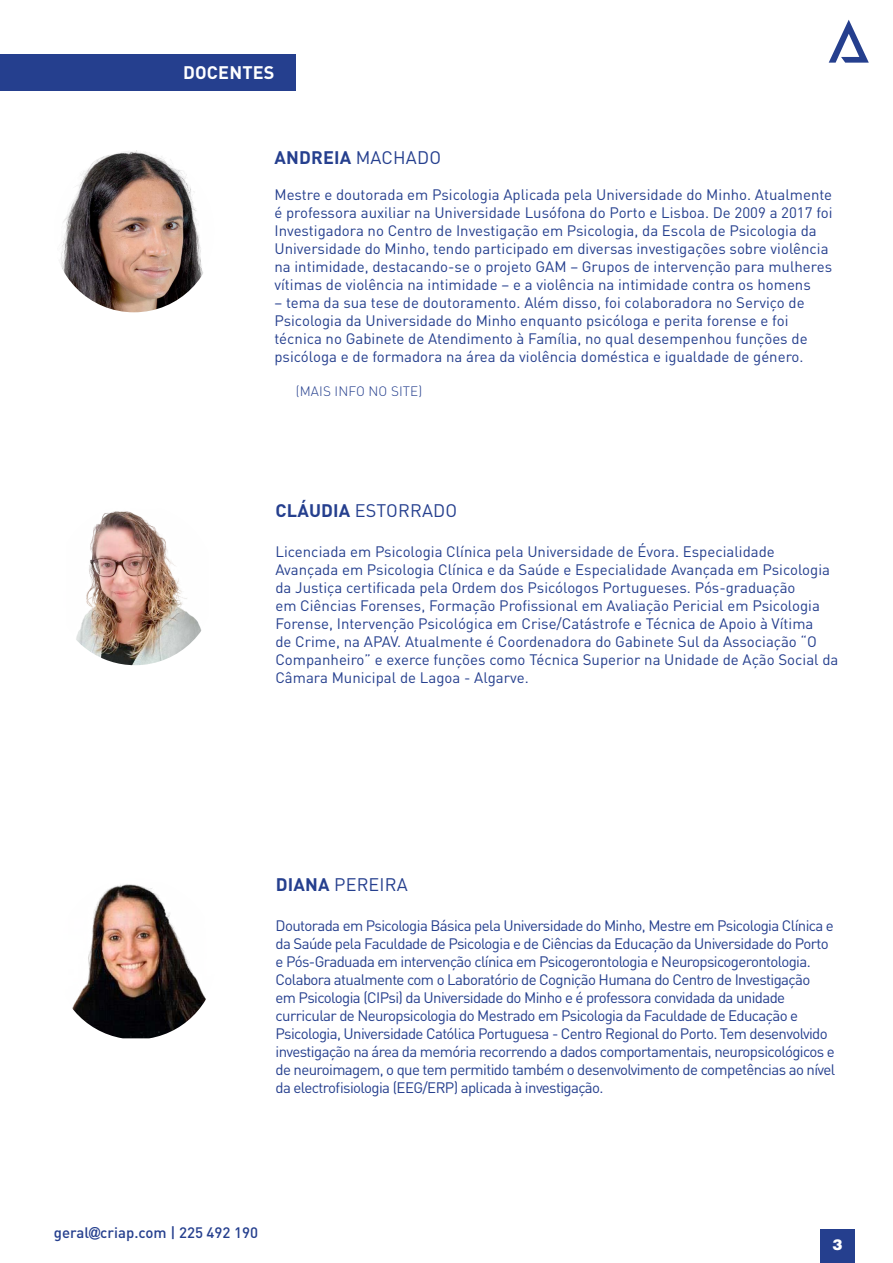
<style>
.page{position:relative;width:893px;height:1263px;background:#fff}
.page>*{position:absolute;margin:0;border:0;box-sizing:border-box;transform-origin:0 0}
.t1{font:18px "DIN Pro";letter-spacing:.01em;color:#253f8e}
.t2{font:700 18px "DIN Pro";letter-spacing:.01em;color:#253f8e}
.t3{font:700 18px "DIN Pro";letter-spacing:.01em;color:#fff}
.t4{font:15px/18px "DIN Pro";color:#253f8e}
.t5{font:15px/18px "DIN Pro";letter-spacing:-.04em;color:#253f8e}
.t6{font:500 15px "DIN Pro";color:#253f8e}
.t7{font:900 15px "Helvetica LT Std";color:#fff}
.t8{font:300 13.5px "DIN Pro";letter-spacing:.01em;color:#253f8e}
.s1{font-weight:400}
.s2{font-weight:700}
.s3{font-family:"Arial";font-weight:900}
</style>
<div class="page">
<div style="left:820px;top:1229px;width:35px;height:34px;background:#253f8e"></div>
<svg style="left:829px;top:20px;width:40px;height:43px"></svg>
<img style="left:53px;top:150px;width:162px;height:162px;border-radius:81px">
<img style="left:76px;top:511px;width:126px;height:154px">
<div style="left:0;top:54px;width:296px;height:36px;background:#253f8e"></div>
<img style="left:72px;top:884px;width:134px;height:154px">
<p class="t3" style="left:183px;top:60px;width:93px">DOCENTES</p>
<p class="t2" style="left:275px;top:145px;width:168px">ANDREIA <span class="s1">MACHADO</span></p>
<p class="t4" style="left:274px;top:185px;width:560px">Mestre e doutorada em Psicologia Aplicada pela Universidade do Minho. Atualmente é professora auxiliar na Universidade Lusófona do Porto e Lisboa. De 2009 a 2017 foi Investigadora no Centro de Investigação em Psicologia, da Escola de Psicologia da Universidade do Minho, tendo participado em diversas investigações sobre violência na intimidade, destacando-se o projeto GAM – Grupos de intervenção para mulheres vítimas de violência na intimidade – e a violência na intimidade contra os homens</p>
<p class="t4" style="left:274px;top:293px;width:535px">– tema da sua tese de doutoramento. Além disso, foi colaboradora no Serviço de Psicologia da Universidade do Minho enquanto psicóloga e perita forense e foi técnica no Gabinete de Atendimento à Família, no qual desempenhou funções de psicóloga e de formadora na área da violência doméstica e igualdade de género.</p>
<p class="t8" style="left:296px;top:382px;width:128px">(MAIS INFO NO SITE)</p>
<p class="t1" style="left:275px;top:498px;width:183px"><span class="s2">CLÁUDIA</span> ESTORRADO</p>
<p class="t4" style="left:275px;top:541px;width:565px">Licenciada em Psicologia Clínica pela Universidade de Évora. Especialidade Avançada em Psicologia Clínica e da Saúde e Especialidade Avançada em Psicologia da Justiça certificada pela Ordem dos Psicólogos Portugueses. Pós-graduação<br>em Ciências Forenses, Formação Profissional em Avaliação Pericial em Psicologia Forense, Intervenção Psicológica em Crise/Catástrofe e Técnica de Apoio à Vítima<br>de Crime, na APAV. Atualmente é Coordenadora do Gabinete Sul da Associação “O Companheiro” e exerce funções como Técnica Superior na Unidade de Ação Social da Câmara Municipal de Lagoa - Algarve.</p>
<p class="t1" style="left:276px;top:872px;width:134px"><span class="s2">DIANA</span> PEREIRA</p>
<p class="t5" style="left:276px;top:916px;width:561px">Doutorada em Psicologia Básica pela Universidade do Minho, Mestre em Psicologia Clínica e da Saúde pela Faculdade de Psicologia e de Ciências da Educação da Universidade do Porto e Pós-Graduada em intervenção clínica em Psicogerontologia e Neuropsicogerontologia.<br>Colabora atualmente com o Laboratório de Cognição Humana do Centro de Investigação<br>em Psicologia (CIPsi) da Universidade do Minho e é professora convidada da unidade curricular de Neuropsicologia do Mestrado em Psicologia da Faculdade de Educação e Psicologia, Universidade Católica Portuguesa - Centro Regional do Porto. Tem desenvolvido investigação na área da memória recorrendo a dados comportamentais, neuropsicológicos e de neuroimagem, o que tem permitido também o desenvolvimento de competências ao nível da electrofisiologia (EEG/ERP) aplicada à investigação.</p>
<p class="t6" style="left:54px;top:1222px;width:206px">geral<span class="s3">@</span>criap.com | 225 492 190</p>
<p class="t7" style="left:832px;top:1235px;width:12px">3</p>
</div>
